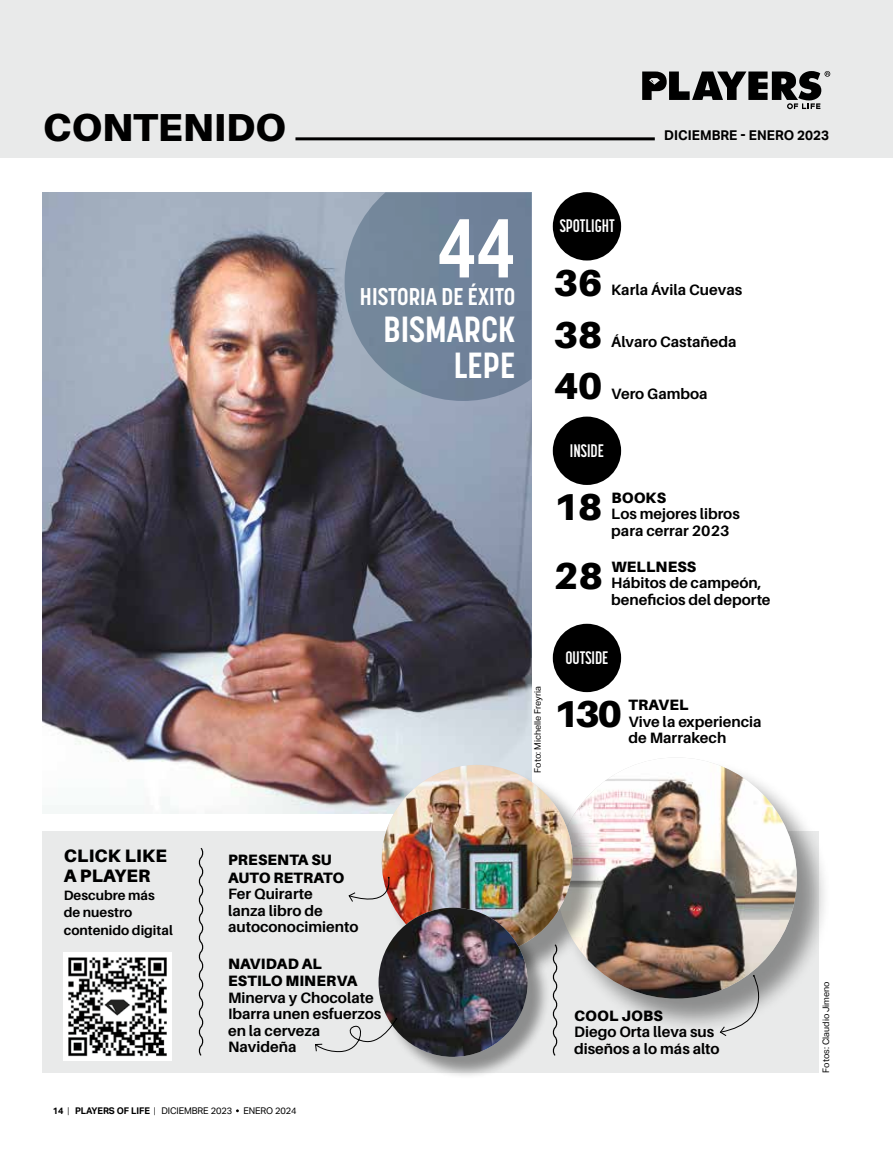
<style>
.page{position:relative;width:893px;height:1149px;background:#fff}
.page>*{position:absolute;margin:0;border:0;box-sizing:border-box;transform-origin:0 0}
.t1{font:700 82.5px "Korolev Condensed";color:#fff}
.t2{font:900 39px "Aileron";color:#000}
.t3{font:900 37.5px "Aileron";letter-spacing:-.02em;color:#000}
.t4{font:700 36px/36.3px "Korolev Condensed";color:#fff;text-align:right}
.t5{font:700 24px "Korolev Condensed";color:#fff}
.t6{font:700 18px "Korolev Compressed";color:#fff}
.t7{font:900 18px/19.5px "Aileron";letter-spacing:.01em;color:#000}
.t8{font:700 15px/16.5px "Aileron";color:#000}
.t9{font:900 15px/17.2px "Aileron";letter-spacing:.01em;color:#000}
.t10{font:700 13.5px/17.2px "Aileron";color:#000}
.t11{font:700 13.5px "Aktiv Grotesk";color:#000}
.t12{font:9.15px "Aktiv Grotesk";letter-spacing:-.01em;color:#000}
.t13{font:9px "Aktiv Grotesk";color:#000}
.s1{font-weight:700}
.s2{font-weight:300}
</style>
<div class="page">
<img style="left:43px;top:192px;width:488px;height:621px">
<svg style="left:345px;top:192px;width:186px;height:209px;background:#76889e"></svg>
<div style="left:0;top:0;width:893px;height:158px;background:#e9eaea"></div>
<div style="left:43px;top:830px;width:776px;height:242px;background:#e9eaea"></div>
<svg style="left:552px;top:984px;width:6px;height:72px"></svg>
<div style="left:557px;top:758px;width:274px;height:274px;background:#000;opacity:.4"></div>
<img style="left:556px;top:757px;width:241px;height:241px;border-radius:120px">
<svg style="left:198px;top:848px;width:6px;height:208px"></svg>
<img style="left:64px;top:952px;width:108px;height:108px">
<div style="left:553px;top:192px;width:68px;height:68px;background:#000;border-radius:50%"></div>
<div style="left:553px;top:416px;width:68px;height:69px;background:#000;border-radius:50%"></div>
<div style="left:553px;top:623px;width:68px;height:69px;background:#000;border-radius:50%"></div>
<hr style="left:295px;top:137px;width:360px;height:3px;background:#000">
<div style="left:385px;top:768px;width:216px;height:216px;background:#000;opacity:.4"></div>
<img style="left:382px;top:764px;width:191px;height:191px;border-radius:95px">
<div style="left:381px;top:909px;width:170px;height:170px;background:#000;opacity:.4"></div>
<img style="left:379px;top:907px;width:149px;height:149px;border-radius:75px">
<svg style="left:642px;top:71px;width:188px;height:38px"></svg>
<svg style="left:720px;top:974px;width:57px;height:61px"></svg>
<svg style="left:349px;top:876px;width:46px;height:32px"></svg>
<svg style="left:315px;top:1017px;width:82px;height:35px"></svg>
<h2 class="t2" style="left:43px;top:105px;width:245px">CONTENIDO</h2>
<p class="t11" style="left:664px;top:128px;width:166px">DICIEMBRE - ENERO 2023</p>
<h1 class="t1" style="left:437px;top:199px;width:79px">44</h1>
<h3 class="t5" style="left:360px;top:283px;width:157px">HISTORIA DE ÉXITO</h3>
<h3 class="t4" style="left:384px;top:311px;width:133px">BISMARCK<br>LEPE</h3>
<p class="t6" style="left:560px;top:216px;width:57px">SPOTLIGHT</p>
<h3 class="t3" style="left:554px;top:261px;width:50px">36</h3>
<h3 class="t3" style="left:554px;top:312px;width:50px">38</h3>
<h3 class="t3" style="left:554px;top:364px;width:50px">40</h3>
<p class="t8" style="left:611px;top:282px;width:133px">Karla Ávila Cuevas</p>
<p class="t8" style="left:611px;top:334px;width:127px">Álvaro Castañeda</p>
<p class="t8" style="left:611px;top:386px;width:98px">Vero Gamboa</p>
<p class="t6" style="left:570px;top:440px;width:36px">INSIDE</p>
<h3 class="t3" style="left:554px;top:485px;width:50px">18</h3>
<h3 class="t3" style="left:554px;top:554px;width:51px">28</h3>
<p class="t9" style="left:611px;top:489px;width:56px">BOOKS</p>
<p class="t8" style="left:611px;top:506px;width:130px">Los mejores libros para cerrar 2023</p>
<p class="t9" style="left:611px;top:558px;width:86px">WELLNESS</p>
<p class="t8" style="left:611px;top:575px;width:161px">Hábitos de campeón, beneficios del deporte</p>
<p class="t13" style="left:533px;top:772px;width:88px;rotate:-90deg">Foto: Michelle Freyria</p>
<p class="t6" style="left:565px;top:647px;width:45px">OUTSIDE</p>
<h3 class="t3" style="left:554px;top:692px;width:70px">130</h3>
<p class="t9" style="left:629px;top:696px;width:61px">TRAVEL</p>
<p class="t8" style="left:628px;top:713px;width:135px">Vive la experiencia de Marrakech</p>
<p class="t7" style="left:64px;top:845px;width:105px">CLICK LIKE<br>A PLAYER</p>
<p class="t9" style="left:228px;top:851px;width:118px">PRESENTA SU<br>AUTO RETRATO</p>
<p class="t8" style="left:228px;top:885px;width:132px">Fer Quirarte<br>lanza libro de autoconocimiento</p>
<p class="t9" style="left:228px;top:954px;width:131px">NAVIDAD AL<br>ESTILO MINERVA</p>
<p class="t8" style="left:228px;top:989px;width:155px">Minerva y Chocolate<br>Ibarra unen esfuerzos en la cerveza<br>Navideña</p>
<p class="t10" style="left:64px;top:886px;width:110px">Descubre más de nuestro contenido digital</p>
<p class="t12" style="left:53px;top:1105px;width:245px"><span class="s1">14</span> <span class="s2">|</span> <span class="s1">PLAYERS OF LIFE</span> <span class="s2">|</span> DICIEMBRE 2023 ENERO 2024</p>
<p class="t9" style="left:574px;top:1006px;width:90px">COOL JOBS</p>
<p class="t8" style="left:574px;top:1023px;width:147px">Diego Orta lleva sus diseños a lo más alto</p>
<p class="t13" style="left:821px;top:1072px;width:93px;rotate:-90deg">Fotos: Claudio Jimeno</p>
</div>
